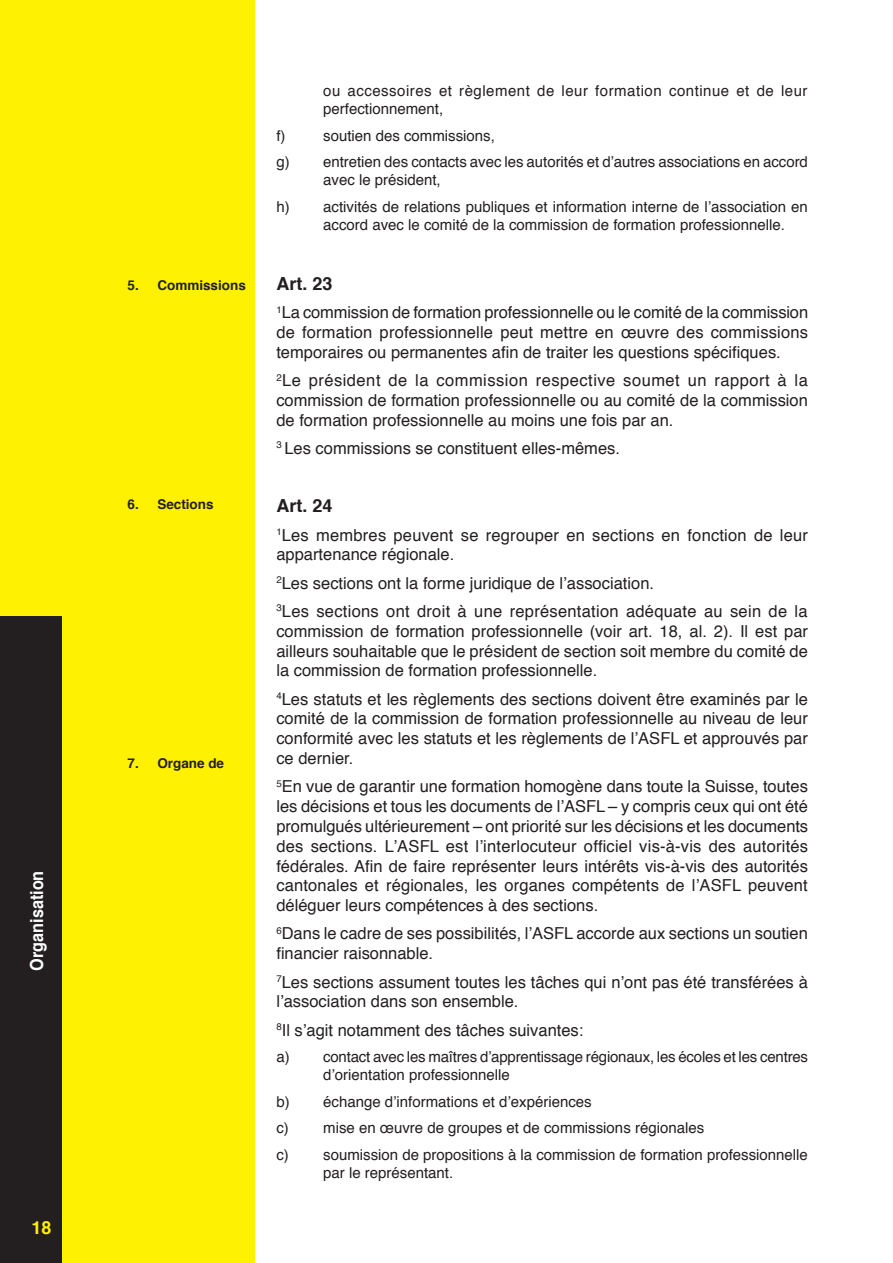
<style>
.page{position:relative;width:893px;height:1263px;background:#fff}
.page>*{position:absolute;margin:0;border:0;box-sizing:border-box;transform-origin:0 0}
.t1{font:700 18px "Helvetica";color:#fff;scale:.9 1}
.t2{font:700 18px "Helvetica";color:#231f20}
.t3{font:700 18px "Helvetica";color:#fff101}
.t4{font:16.5px/19.8px "Helvetica";color:#231f20;text-align:justify}
.t5{font:15px/26.4px "Helvetica";color:#231f20}
.t6{font:15px/18px "Helvetica";letter-spacing:.035em;color:#231f20}
.t7{font:700 13.5px "Helvetica";color:#231f20}
</style>
<div class="page">
<div style="left:0;top:0;width:255px;height:1263px;background:#fff101"></div>
<div style="left:0;top:616px;width:62px;height:647px;background:#231f20"></div>
<p class="t1" style="left:22px;top:971px;width:113px;rotate:-90deg">Organisation</p>
<p class="t3" style="left:31px;top:1213px;width:22px">18</p>
<p class="t7" style="left:128px;top:274px;width:120px">5. Commissions</p>
<p class="t7" style="left:128px;top:493px;width:88px">6. Sections</p>
<p class="t7" style="left:128px;top:752px;width:98px">7. Organe de</p>
<p class="t6" style="left:323px;top:82px;width:486px">ou accessoires et règlement de leur formation continue et de leur perfectionnement,</p>
<p class="t5" style="left:276px;top:123px;width:11px">f)</p>
<p class="t5" style="left:276px;top:123px;width:533px;text-indent:47px">soutien des commissions,<br>g) entretien des contacts avec les autorités et d’autres associations en accord</p>
<p class="t5" style="left:276px;top:167px;width:533px;text-indent:47px">avec le président,<br>h) activités de relations publiques et information interne de l’association en</p>
<p class="t5" style="left:323px;top:212px;width:463px">accord avec le comité de la commission de formation professionnelle.</p>
<p class="t2" style="left:276px;top:269px;width:58px">Art. 23</p>
<p class="t4" style="left:276px;top:303px;width:533px"><sup>1</sup>La commission de formation professionnelle ou le comité de la commission de formation professionnelle peut mettre en œuvre des commissions temporaires ou permanentes afin de traiter les questions spécifiques.</p>
<p class="t4" style="left:276px;top:371px;width:533px"><sup>2</sup>Le président de la commission respective soumet un rapport à la commission de formation professionnelle ou au comité de la commission de formation professionnelle au moins une fois par an.</p>
<p class="t4" style="left:276px;top:439px;width:345px"><sup>3</sup> Les commissions se constituent elles-mêmes.</p>
<p class="t2" style="left:276px;top:491px;width:58px">Art. 24</p>
<p class="t4" style="left:276px;top:525px;width:533px"><sup>1</sup>Les membres peuvent se regrouper en sections en fonction de leur appartenance régionale.</p>
<p class="t4" style="left:276px;top:569px;width:533px;line-height:28.3px"><sup>2</sup>Les sections ont la forme juridique de l’association.<br><sup>3</sup>Les sections ont droit à une représentation adéquate au sein de la</p>
<p class="t4" style="left:276px;top:621px;width:533px">commission de formation professionnelle (voir art. 18, al. 2). Il est par ailleurs souhaitable que le président de section soit membre du comité de la commission de formation professionnelle.</p>
<p class="t4" style="left:276px;top:689px;width:533px"><sup>4</sup>Les statuts et les règlements des sections doivent être examinés par le comité de la commission de formation professionnelle au niveau de leur conformité avec les statuts et les règlements de l’ASFL et approuvés par ce dernier.</p>
<p class="t4" style="left:276px;top:777px;width:533px"><sup>5</sup>En vue de garantir une formation homogène dans toute la Suisse, toutes les décisions et tous les documents de l’ASFL – y compris ceux qui ont été promulgués ultérieurement – ont priorité sur les décisions et les documents des sections. L’ASFL est l’interlocuteur officiel vis-à-vis des autorités fédérales. Afin de faire représenter leurs intérêts vis-à-vis des autorités cantonales et régionales, les organes compétents de l’ASFL peuvent déléguer leurs compétences à des sections.</p>
<p class="t4" style="left:276px;top:924px;width:533px"><sup>6</sup>Dans le cadre de ses possibilités, l’ASFL accorde aux sections un soutien financier raisonnable.</p>
<p class="t4" style="left:276px;top:972px;width:533px"><sup>7</sup>Les sections assument toutes les tâches qui n’ont pas été transférées à l’association dans son ensemble.</p>
<p class="t4" style="left:276px;top:1020px;width:309px"><sup>8</sup>Il s’agit notamment des tâches suivantes:</p>
<p class="t5" style="left:323px;top:1048px;width:486px;line-height:18px;text-indent:-47px">a) contact avec les maîtres d’apprentissage régionaux, les écoles et les centres d’orientation professionnelle</p>
<p class="t5" style="left:276px;top:1088px;width:533px">b) échange d’informations et d’expériences<br>c) mise en œuvre de groupes et de commissions régionales<br>c) soumission de propositions à la commission de formation professionnelle</p>
<p class="t5" style="left:323px;top:1159px;width:132px">par le représentant.</p>
</div>
